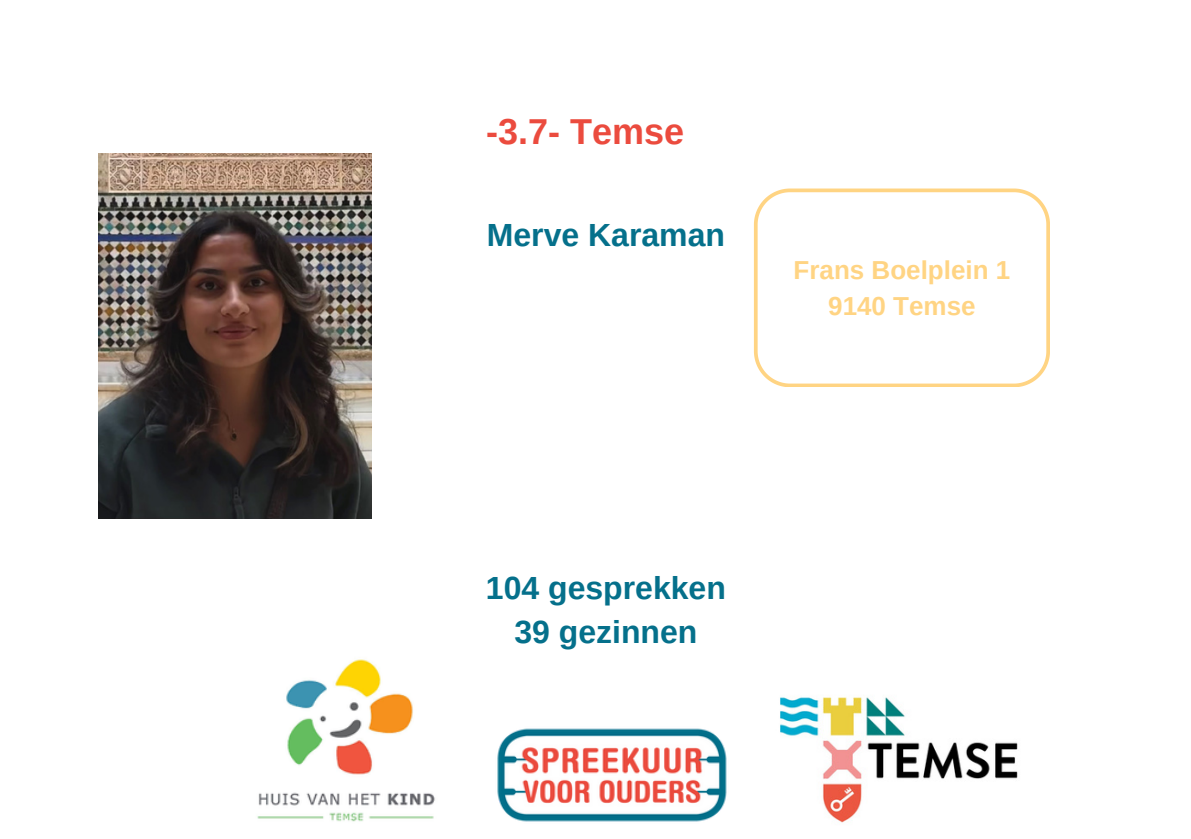
<style>
.page{position:relative;width:1191px;height:839px;background:#fff}
.page>*{position:absolute;margin:0;border:0;box-sizing:border-box;transform-origin:0 0}
.t1{font:700 36px "Arimo";color:#eb4b3e}
.t2{font:700 32px/43.6px "Arimo";color:#05708b;text-align:center}
.t3{font:700 26px "Arimo";color:#ffd483}
</style>
<div class="page">
<img style="left:497px;top:728px;width:230px;height:94px">
<img style="left:780px;top:697px;width:238px;height:126px">
<img style="left:257px;top:659px;width:178px;height:163px">
<svg style="left:754px;top:188px;width:295px;height:198px"></svg>
<img style="left:98px;top:153px;width:273px;height:365px">
<p class="t1" style="left:486px;top:111px;width:199px">-3.7- Temse</p>
<p class="t2" style="left:487px;top:213px;width:240px">Merve Karaman</p>
<h2 class="t3" style="left:794px;top:255px;width:218px">Frans Boelplein 1</h2>
<p class="t3" style="left:828px;top:291px;width:149px">9140 Temse</p>
<p class="t2" style="left:486px;top:566px;width:242px">104 gesprekken<br>39 gezinnen</p>
</div>
